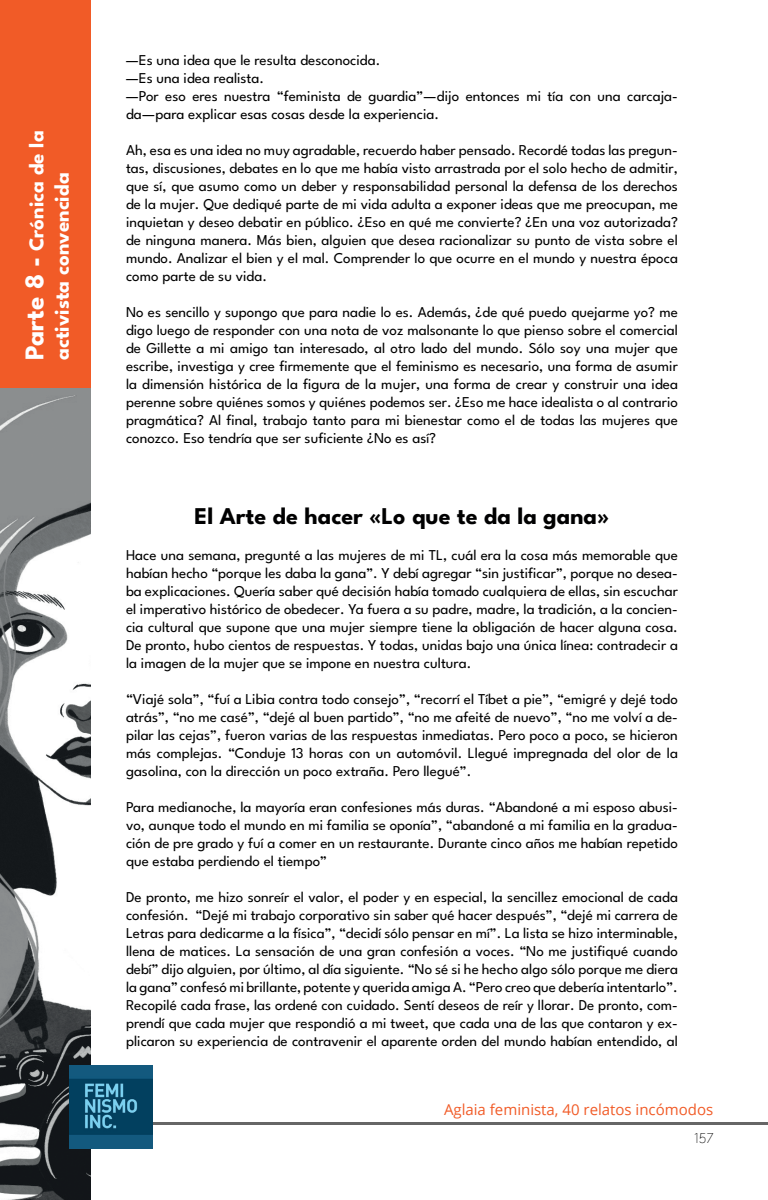
<style>
.page{position:relative;width:768px;height:1200px;background:#fff}
.page>*{position:absolute;margin:0;border:0;box-sizing:border-box;transform-origin:0 0}
.t1{font:700 24px "League Spartan";color:#000001}
.t2{font:700 21px/25.2px "League Spartan";color:#fff}
.t3{font:15px/18px "League Spartan";color:#000001;text-align:justify}
.t4{font:15px "Open Sans";color:#f15b27}
.t5{font:100 15px "League Spartan";color:#000001}
.s1{font-size:27px}
</style>
<div class="page">
<hr style="left:15px;top:1122px;width:753px;height:3px;background:#000001">
<div style="left:0;top:0;width:91px;height:400px;background:#f15b27"></div>
<img style="left:0;top:389px;width:91px;height:811px">
<img style="left:69px;top:1065px;width:84px;height:84px">
<h2 class="t2" style="left:22px;top:360px;width:231px;rotate:-90deg"><span class="s1">Parte 8 -</span> Crónica de la activista convencida</h2>
<p class="t3" style="left:126px;top:49px;width:554px;text-align:left">—Es una idea que le resulta desconocida.<br>—Es una idea realista.<br>—Por eso eres nuestra “feminista de guardia”—dijo entonces mi tía con una carcaja&shy;da—para explicar esas cosas desde la experiencia.</p>
<p class="t3" style="left:126px;top:139px;width:553px">Ah, esa es una idea no muy agradable, recuerdo haber pensado. Recordé todas las pregun&shy;tas, discusiones, debates en lo que me había visto arrastrada por el solo hecho de admitir, que sí, que asumo como un deber y responsabilidad personal la defensa de los derechos de la mujer. Que dediqué parte de mi vida adulta a exponer ideas que me preocupan, me inquietan y deseo debatir en público. ¿Eso en qué me convierte? ¿En una voz autorizada? de ninguna manera. Más bien, alguien que desea racionalizar su punto de vista sobre el mundo. Analizar el bien y el mal. Comprender lo que ocurre en el mundo y nuestra época como parte de su vida.</p>
<p class="t3" style="left:126px;top:301px;width:553px">No es sencillo y supongo que para nadie lo es. Además, ¿de qué puedo quejarme yo? me digo luego de responder con una nota de voz malsonante lo que pienso sobre el comercial de Gillette a mi amigo tan interesado, al otro lado del mundo. Sólo soy una mujer que escribe, investiga y cree firmemente que el feminismo es necesario, una forma de asumir la dimensión histórica de la figura de la mujer, una forma de crear y construir una idea perenne sobre quiénes somos y quiénes podemos ser. ¿Eso me hace idealista o al contrario pragmática? Al final, trabajo tanto para mi bienestar como el de todas las mujeres que conozco. Eso tendría que ser suficiente ¿No es así?</p>
<h1 class="t1" style="left:195px;top:497px;width:416px">El Arte de hacer «Lo que te da la gana»</h1>
<p class="t3" style="left:126px;top:544px;width:553px">Hace una semana, pregunté a las mujeres de mi TL, cuál era la cosa más memorable que habían hecho “porque les daba la gana”. Y debí agregar “sin justificar”, porque no desea&shy;ba explicaciones. Quería saber qué decisión había tomado cualquiera de ellas, sin escuchar el imperativo histórico de obedecer. Ya fuera a su padre, madre, la tradición, a la concien&shy;cia cultural que supone que una mujer siempre tiene la obligación de hacer alguna cosa.<br>De pronto, hubo cientos de respuestas. Y todas, unidas bajo una única línea: contradecir a la imagen de la mujer que se impone en nuestra cultura.</p>
<p class="t3" style="left:126px;top:688px;width:553px">“Viajé sola”, “fuí a Libia contra todo consejo”, “recorrí el Tíbet a pie”, “emigré y dejé todo atrás”, “no me casé”, “dejé al buen partido”, “no me afeité de nuevo”, “no me volví a de&shy;pilar las cejas”, fueron varias de las respuestas inmediatas. Pero poco a poco, se hicieron más complejas. “Conduje 13 horas con un automóvil. Llegué impregnada del olor de la gasolina, con la dirección un poco extraña. Pero llegué”.</p>
<p class="t3" style="left:126px;top:796px;width:553px">Para medianoche, la mayoría eran confesiones más duras. “Abandoné a mi esposo abusi&shy;vo, aunque todo el mundo en mi familia se oponía”, “abandoné a mi familia en la gradua&shy;ción de pre grado y fuí a comer en un restaurante. Durante cinco años me habían repetido que estaba perdiendo el tiempo”</p>
<p class="t3" style="left:126px;top:886px;width:553px">De pronto, me hizo sonreír el valor, el poder y en especial, la sencillez emocional de cada confesión. “Dejé mi trabajo corporativo sin saber qué hacer después”, “dejé mi carrera de Letras para dedicarme a la física”, “decidí sólo pensar en mí”. La lista se hizo interminable, llena de matices. La sensación de una gran confesión a voces. “No me justifiqué cuando debí” dijo alguien, por último, al día siguiente. “No sé si he hecho algo sólo porque me diera la gana” confesó mi brillante, potente y querida amiga A. “Pero creo que debería intentarlo”.<br>Recopilé cada frase, las ordené con cuidado. Sentí deseos de reír y llorar. De pronto, com&shy;prendí que cada mujer que respondió a mi tweet, que cada una de las que contaron y ex&shy;plicaron su experiencia de contravenir el aparente orden del mundo habían entendido, al</p>
<p class="t4" style="left:444px;top:1099px;width:271px">Aglaia feminista, 40 relatos incómodos</p>
<p class="t5" style="left:694px;top:1127px;width:21px">157</p>
</div>
